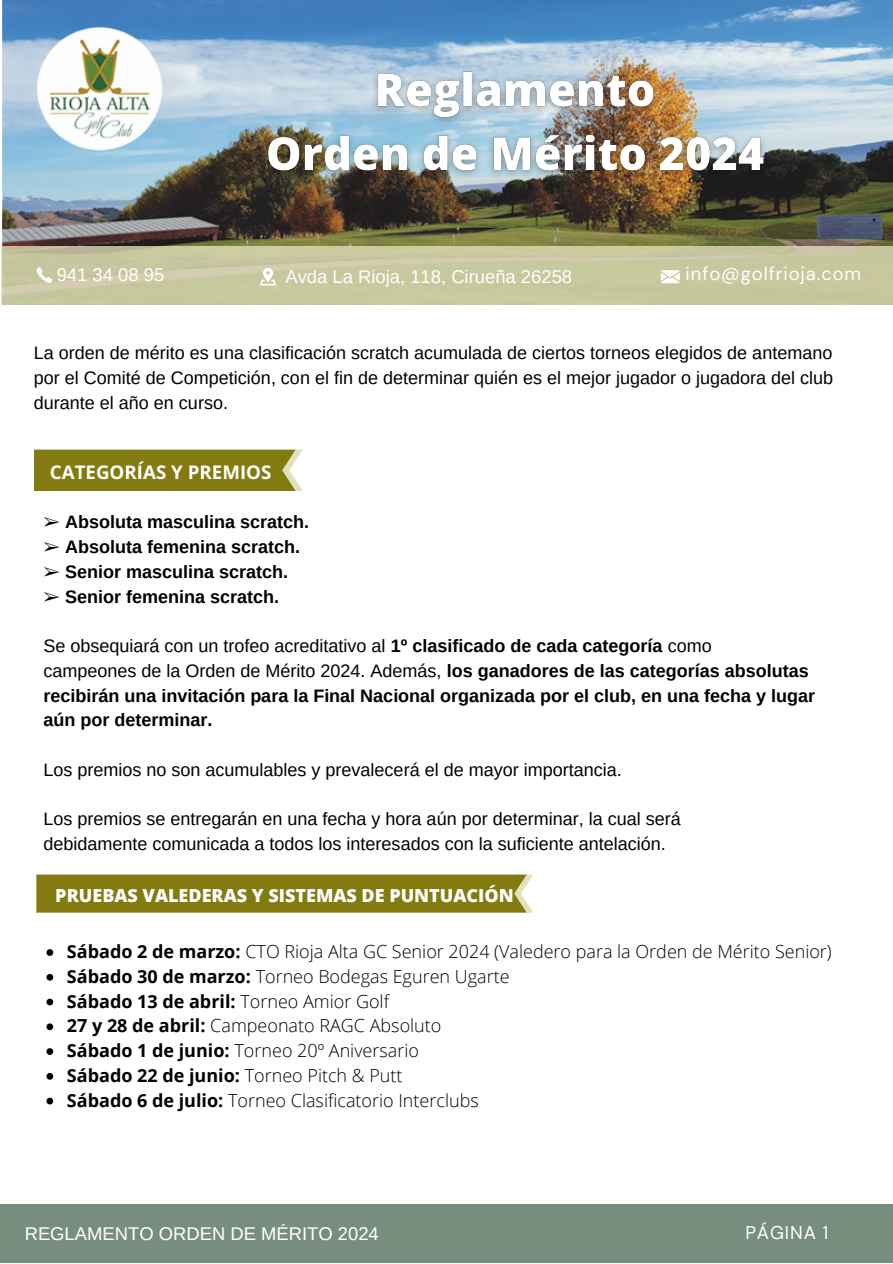
<style>
.page{position:relative;width:893px;height:1264px;background:#fff}
.page>*{position:absolute;margin:0;border:0;box-sizing:border-box;transform-origin:0 0}
.t1{font:700 18.75px "Open Sans";color:#fff}
.t2{font:18.45px "Arimo";color:#fff}
.t3{font:18.45px "DM Sans";letter-spacing:.05em;color:#fff}
.t4{font:18px/24.8px "Arimo";color:#000;text-align:justify}
.t5{font:300 18px "Open Sans";color:#000}
.t6{font:700 18px "Arimo";color:#000}
.t7{font:700 18px "Open Sans";color:#000}
.t8{font:800 18px "Open Sans";color:#fefffe}
.s1{font-family:"Free Serif";font-weight:400}
.s2{font-weight:700}
.s3{font-weight:300}
</style>
<div class="page">
<svg style="left:34px;top:449px;width:269px;height:42px;background:#8a821e"></svg>
<img style="left:1px;top:1px;width:891px;height:304px">
<svg style="left:1px;top:246px;width:891px;height:58px;background:#c8c7a0"></svg>
<img style="left:256px;top:58px;width:519px;height:126px">
<svg style="left:660px;top:270px;width:19px;height:13px"></svg>
<svg style="left:36px;top:267px;width:16px;height:16px"></svg>
<svg style="left:259px;top:268px;width:17px;height:17px"></svg>
<div style="left:0;top:1204px;width:892px;height:59px;background:#778e7f"></div>
<div style="left:36px;top:874px;width:497px;height:38px;background:#837a10"></div>
<svg style="left:46px;top:949px;width:7px;height:6px"></svg>
<svg style="left:46px;top:973px;width:7px;height:7px"></svg>
<svg style="left:46px;top:998px;width:7px;height:7px"></svg>
<svg style="left:46px;top:1023px;width:7px;height:7px"></svg>
<svg style="left:46px;top:1048px;width:7px;height:6px"></svg>
<svg style="left:46px;top:1073px;width:7px;height:6px"></svg>
<svg style="left:46px;top:1097px;width:7px;height:7px"></svg>
<p class="t2" style="left:57px;top:264px;width:109px">941 34 08 95</p>
<p class="t2" style="left:285px;top:266px;width:288px">Avda La Rioja, 118, Cirueña 26258</p>
<p class="t3" style="left:685px;top:262px;width:177px">info@golfrioja.com</p>
<p class="t4" style="left:34px;top:340px;width:800px">La orden de mérito es una clasificación scratch acumulada de ciertos torneos elegidos de antemano por el Comité de Competición, con el fin de determinar quién es el mejor jugador o jugadora del club durante el año en curso.</p>
<p class="t1" style="left:50px;top:459px;width:223px">CATEGORÍAS Y PREMIOS</p>
<p class="t6" style="left:43px;top:512px;width:267px"><span class="s1">➢</span> Absoluta masculina scratch.</p>
<p class="t6" style="left:43px;top:537px;width:258px"><span class="s1">➢</span> Absoluta femenina scratch.</p>
<h2 class="t6" style="left:43px;top:561px;width:246px"><span class="s1">➢</span> Senior masculina scratch.</h2>
<p class="t6" style="left:43px;top:586px;width:237px"><span class="s1">➢</span> Senior femenina scratch.</p>
<p class="t4" style="left:43px;top:633px;width:669px">Se obsequiará con un trofeo acreditativo al <span class="s2">1º clasificado de cada categoría</span> como</p>
<p class="t4" style="left:43px;top:658px;width:767px">campeones de la Orden de Mérito 2024. Además, <span class="s2">los ganadores de las categorías absolutas</span></p>
<p class="t6" style="left:43px;top:685px;width:773px">recibirán una invitación para la Final Nacional organizada por el club, en una fecha y lugar</p>
<p class="t6" style="left:43px;top:710px;width:170px">aún por determinar.</p>
<p class="t4" style="left:43px;top:757px;width:579px">Los premios no son acumulables y prevalecerá el de mayor importancia.</p>
<p class="t4" style="left:43px;top:806px;width:638px">Los premios se entregarán en una fecha y hora aún por determinar, la cual será</p>
<p class="t4" style="left:43px;top:831px;width:624px">debidamente comunicada a todos los interesados con la suficiente antelación.</p>
<p class="t8" style="left:55px;top:882px;width:460px">PRUEBAS VALEDERAS Y SISTEMAS DE PUNTUACIÓN</p>
<p class="t5" style="left:67px;top:938px;width:766px"><span class="s2">Sábado 2 de marzo:</span> CTO Rioja Alta GC Senior 2024 (Valedero para la Orden de Mérito Senior)</p>
<p class="t5" style="left:67px;top:963px;width:444px"><span class="s2">Sábado 30 de marzo:</span> Torneo Bodegas Eguren Ugarte</p>
<h2 class="t7" style="left:67px;top:988px;width:323px">Sábado 13 de abril: <span class="s3">Torneo Amior Golf</span></h2>
<p class="t5" style="left:67px;top:1013px;width:376px"><span class="s2">27 y 28 de abril:</span> Campeonato RAGC Absoluto</p>
<p class="t5" style="left:67px;top:1037px;width:353px"><span class="s2">Sábado 1 de junio:</span> Torneo 20º Aniversario</p>
<p class="t7" style="left:67px;top:1062px;width:337px">Sábado 22 de junio: <span class="s3">Torneo Pitch &amp; Putt</span></p>
<p class="t5" style="left:67px;top:1087px;width:413px"><span class="s2">Sábado 6 de julio:</span> Torneo Clasificatorio Interclubs</p>
<p class="t2" style="left:25px;top:1222px;width:355px">REGLAMENTO ORDEN DE MÉRITO 2024</p>
<p class="t3" style="left:745px;top:1220px;width:84px">PÁGINA 1</p>
</div>
